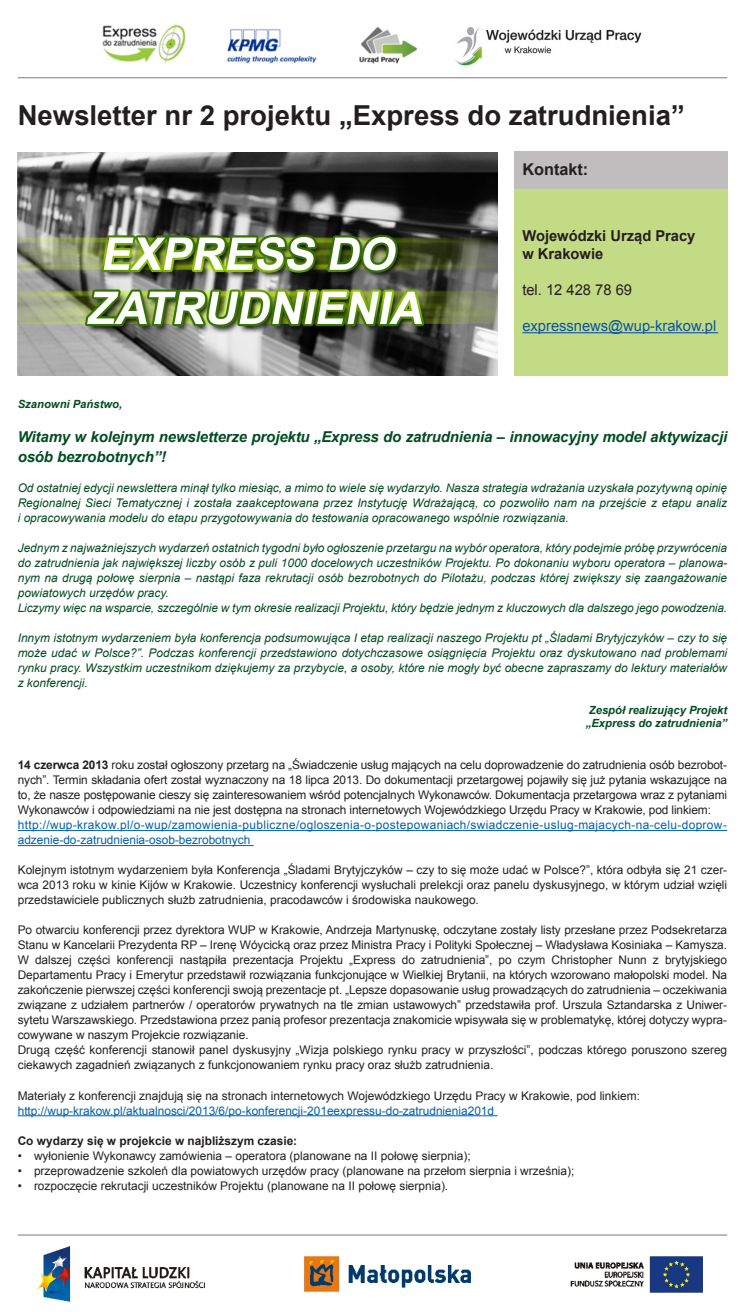
<style>
.page{position:relative;width:745px;height:1312px;background:#fff}
.page>*{position:absolute;margin:0;border:0;box-sizing:border-box;transform-origin:0 0}
.t1{font:700 27.5px "Arial";color:#231f20}
.t2{font:700 16.25px "Arial";color:#231f20}
.t3{font:italic 700 15px/20px "Arial";letter-spacing:-.01em;color:#044c22}
.t4{font:700 15px/18px "Arial";color:#231f20}
.t5{font:15px "Arial";color:#0a54a1}
.t6{font:15px "Arial";color:#231f20}
.t7{font:11.88px/15px "Arial";color:#231f20;text-align:justify}
.t8{font:italic 11.88px/15px "Arial";color:#044c22;text-align:justify}
.t9{font:11.88px/15px "Arial";letter-spacing:.03em;color:#015fae}
.t10{font:11.88px "Arial";color:#015fae}
.t11{font:700 11.88px "Arial";color:#231f20}
.t12{font:italic 700 11.25px "Arial";color:#044c22}
.s1{font-weight:700}
</style>
<div class="page">
<img style="left:18px;top:152px;width:479px;height:223px">
<img style="left:37px;top:1246px;width:666px;height:56px">
<img style="left:102px;top:24px;width:540px;height:42px">
<div style="left:513px;top:189px;width:213px;height:186px;background:#c4db86"></div>
<div style="left:513px;top:151px;width:213px;height:38px;background:#c0bdbe"></div>
<hr style="left:18px;top:830px;width:708px;height:1px;background:#015fae">
<hr style="left:18px;top:845px;width:235px;height:1px;background:#015fae">
<hr style="left:18px;top:1115px;width:479px;height:1px;background:#015fae">
<hr style="left:522px;top:332px;width:195px;height:1px;background:#0a54a1">
<hr style="left:18px;top:1233px;width:708px;height:2px;background:#939598">
<hr style="left:18px;top:77px;width:708px;height:1px;background:#939598">
<p class="t1" style="left:18px;top:97px;width:668px">Newsletter nr 2 projektu „Express do zatrudnienia”</p>
<p class="t2" style="left:522px;top:159px;width:67px">Kontakt:</p>
<p class="t4" style="left:522px;top:227px;width:174px">Wojewódzki Urząd Pracy w Krakowie</p>
<p class="t6" style="left:522px;top:280px;width:111px">tel. 12 428 78 69</p>
<p class="t5" style="left:522px;top:316px;width:195px">expressnews@wup-krakow.pl</p>
<p class="t12" style="left:18px;top:396px;width:106px">Szanowni Państwo,</p>
<p class="t3" style="left:18px;top:426px;width:710px">Witamy w kolejnym newsletterze projektu „Express do zatrudnienia – innowacyjny model aktywizacji osób bezrobotnych”!</p>
<p class="t8" style="left:18px;top:480px;width:710px">Od ostatniej edycji newslettera minął tylko miesiąc, a mimo to wiele się wydarzyło. Nasza strategia wdrażania uzyskała pozytywną opinię Regionalnej Sieci Tematycznej i została zaakceptowana przez Instytucję Wdrażającą, co pozwoliło nam na przejście z etapu analiz i opracowywania modelu do etapu przygotowywania do testowania opracowanego wspólnie rozwiązania.</p>
<p class="t8" style="left:18px;top:540px;width:710px">Jednym z najważniejszych wydarzeń ostatnich tygodni było ogłoszenie przetargu na wybór operatora, który podejmie próbę przywrócenia do zatrudnienia jak największej liczby osób z puli 1000 docelowych uczestników Projektu. Po dokonaniu wyboru operatora – planowa&shy;nym na drugą połowę sierpnia – nastąpi faza rekrutacji osób bezrobotnych do Pilotażu, podczas której zwiększy się zaangażowanie powiatowych urzędów pracy.</p>
<p class="t8" style="left:18px;top:600px;width:710px">Liczymy więc na wsparcie, szczególnie w tym okresie realizacji Projektu, który będzie jednym z kluczowych dla dalszego jego powodzenia.</p>
<p class="t8" style="left:18px;top:630px;width:710px">Innym istotnym wydarzeniem była konferencja podsumowująca I etap realizacji naszego Projektu pt „Śladami Brytyjczyków – czy to się może udać w Polsce?”. Podczas konferencji przedstawiono dotychczasowe osiągnięcia Projektu oraz dyskutowano nad problemami rynku pracy. Wszystkim uczestnikom dziękujemy za przybycie, a osoby, które nie mogły być obecne zapraszamy do lektury materiałów z konferencji.</p>
<p class="t12" style="left:588px;top:702px;width:140px">Zespół realizujący Projekt</p>
<p class="t12" style="left:585px;top:715px;width:143px">„Express do zatrudnienia”</p>
<p class="t7" style="left:18px;top:757px;width:710px"><span class="s1">14 czerwca 2013</span> roku został ogłoszony przetarg na „Świadczenie usług mających na celu doprowadzenie do zatrudnienia osób bezrobot&shy;nych”. Termin składania ofert został wyznaczony na 18 lipca 2013. Do dokumentacji przetargowej pojawiły się już pytania wskazujące na to, że nasze postępowanie cieszy się zainteresowaniem wśród potencjalnych Wykonawców. Dokumentacja przetargowa wraz z pytaniami Wykonawców i odpowiedziami na nie jest dostępna na stronach internetowych Wojewódzkiego Urzędu Pracy w Krakowie, pod linkiem:</p>
<p class="t9" style="left:18px;top:817px;width:710px">http://wup-krakow.pl/o-wup/zamowienia-publiczne/ogloszenia-o-postepowaniach/swiadczenie-uslug-majacych-na-celu-doprow&shy;adzenie-do-zatrudnienia-osob-bezrobotnych</p>
<p class="t7" style="left:18px;top:862px;width:710px">Kolejnym istotnym wydarzeniem była Konferencja „Śladami Brytyjczyków – czy to się może udać w Polsce?”, która odbyła się 21 czer&shy;wca 2013 roku w kinie Kijów w Krakowie. Uczestnicy konferencji wysłuchali prelekcji oraz panelu dyskusyjnego, w którym udział wzięli przedstawiciele publicznych służb zatrudnienia, pracodawców i środowiska naukowego.</p>
<p class="t7" style="left:18px;top:922px;width:710px">Po otwarciu konferencji przez dyrektora WUP w Krakowie, Andrzeja Martynuskę, odczytane zostały listy przesłane przez Podsekretarza Stanu w Kancelarii Prezydenta RP – Irenę Wóycicką oraz przez Ministra Pracy i Polityki Społecznej – Władysława Kosiniaka – Kamysza.<br>W dalszej części konferencji nastąpiła prezentacja Projektu „Express do zatrudnienia”, po czym Christopher Nunn z brytyjskiego Departamentu Pracy i Emerytur przedstawił rozwiązania funkcjonujące w Wielkiej Brytanii, na których wzorowano małopolski model. Na zakończenie pierwszej części konferencji swoją prezentacje pt. „Lepsze dopasowanie usług prowadzących do zatrudnienia – oczekiwania związane z udziałem partnerów / operatorów prywatnych na tle zmian ustawowych” przedstawiła prof. Urszula Sztandarska z Uniwer&shy;sytetu Warszawskiego. Przedstawiona przez panią profesor prezentacja znakomicie wpisywała się w problematykę, której dotyczy wypra&shy;cowywane w naszym Projekcie rozwiązanie.</p>
<p class="t7" style="left:18px;top:1042px;width:710px">Drugą część konferencji stanowił panel dyskusyjny „Wizja polskiego rynku pracy w przyszłości”, podczas którego poruszono szereg ciekawych zagadnień związanych z funkcjonowaniem rynku pracy oraz służb zatrudnienia.</p>
<p class="t7" style="left:18px;top:1087px;width:623px">Materiały z konferencji znajdują się na stronach internetowych Wojewódzkiego Urzędu Pracy w Krakowie, pod linkiem:</p>
<p class="t10" style="left:18px;top:1102px;width:477px">http://wup-krakow.pl/aktualnosci/2013/6/po-konferencji-201eexpressu-do-zatrudnienia201d</p>
<p class="t11" style="left:18px;top:1132px;width:281px">Co wydarzy się w projekcie w najbliższym czasie:</p>
<p class="t7" style="left:18px;top:1147px;width:454px">• wyłonienie Wykonawcy zamówienia – operatora (planowane na II połowę sierpnia);</p>
<p class="t7" style="left:18px;top:1162px;width:558px">• przeprowadzenie szkoleń dla powiatowych urzędów pracy (planowane na przełom sierpnia i września);</p>
<p class="t7" style="left:18px;top:1177px;width:432px">• rozpoczęcie rekrutacji uczestników Projektu (planowane na II połowę sierpnia).</p>
</div>
